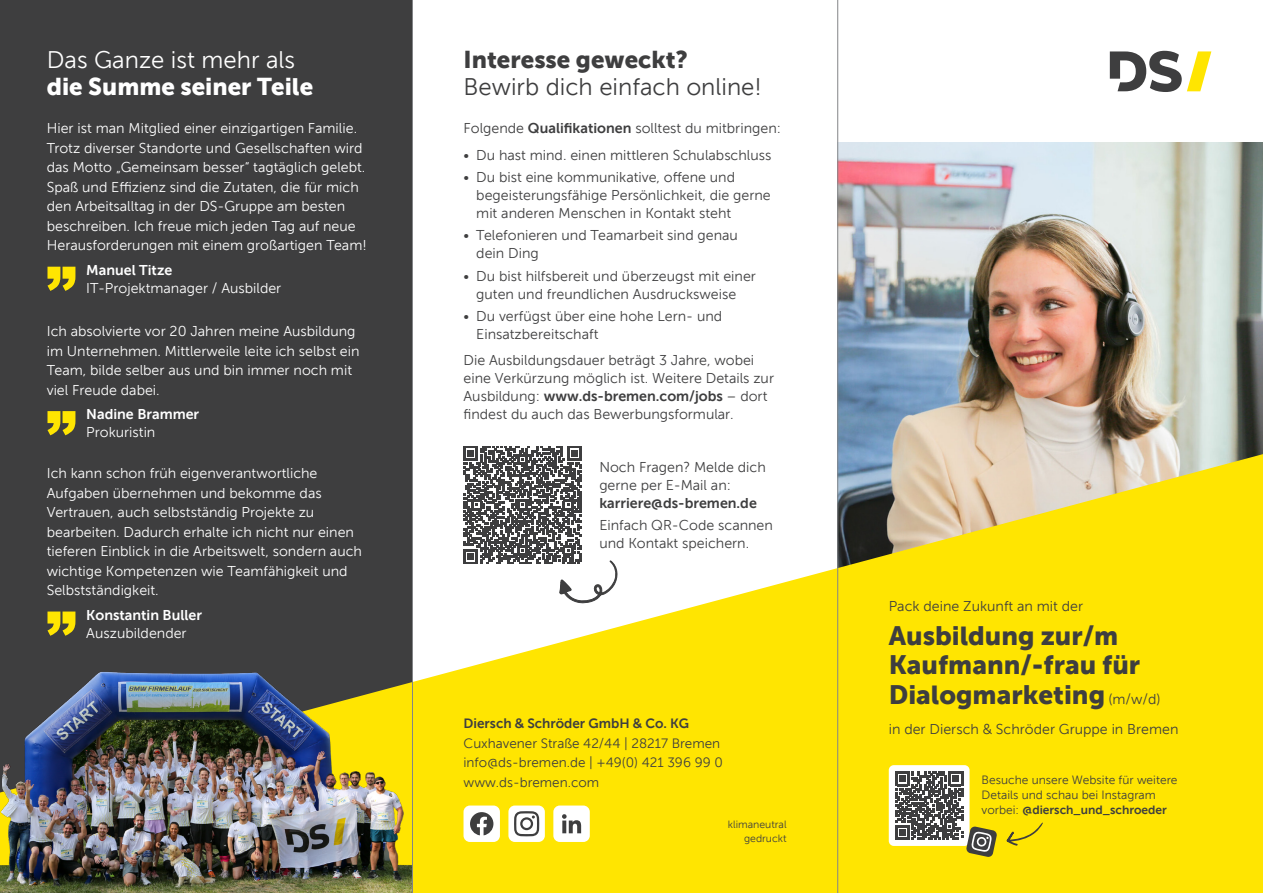
<style>
.page{position:relative;width:1263px;height:893px;background:#fff}
.page>*{position:absolute;margin:0;border:0;box-sizing:border-box;transform-origin:0 0}
.t1{font:26.25px/29.7px "Museo Sans 900";color:#3e3e3f}
.t2{font:24px/27px "Museo Sans 300";color:#3e3e3f}
.t3{font:24px/27px "Museo Sans 900";color:#fff}
.t4{font:14.25px/19.5px "Museo Sans 300";color:#fff}
.t5{font:14.25px/18px "Museo Sans 300";color:#3e3e3f}
.t6{font:14.25px/18px "Museo Sans 700";color:#fff}
.t7{font:13.5px/19.5px "Museo Sans 300";color:#3e3e3f}
.t8{font:12px/15px "Museo Sans 300";color:#3e3e3f}
.t9{font:10.5px/13.5px "Museo Sans 300";color:#3e3e3f;text-align:right}
.s1{font-family:"Museo Sans 300"}
.s2{font-family:"Museo Sans 700"}
.s3{font-family:"Museo Sans 900"}
.s4{font-family:"Museo Sansfor DS 700"}
.s5{font-family:"Museo Sans 300";font-size:14.25px}
.s6{font-family:"Museo Sansfor DS 300"}
</style>
<div class="page">
<div style="left:0;top:0;width:413px;height:893px;background:#3e3e3f"></div>
<img style="left:838px;top:143px;width:425px;height:311px">
<svg style="left:47px;top:454px;width:1216px;height:439px;fill:#ffe501"></svg>
<svg style="left:1110px;top:51px;width:101px;height:41px"></svg>
<div style="left:463px;top:805px;width:37px;height:37px;background:#fff;border-radius:6px"></div>
<div style="left:553px;top:805px;width:37px;height:37px;background:#fff;border-radius:6px"></div>
<div style="left:508px;top:805px;width:37px;height:37px;background:#fff;border-radius:6px"></div>
<svg style="left:514px;top:811px;width:25px;height:25px"></svg>
<svg style="left:48px;top:267px;width:27px;height:24px"></svg>
<svg style="left:48px;top:411px;width:27px;height:24px"></svg>
<svg style="left:48px;top:611px;width:27px;height:25px"></svg>
<img style="left:0;top:657px;width:412px;height:236px">
<div style="left:889px;top:765px;width:80px;height:81px;background:#fff;border-radius:5px"></div>
<svg style="left:1006px;top:822px;width:37px;height:24px"></svg>
<svg style="left:895px;top:772px;width:102px;height:85px"></svg>
<svg style="left:470px;top:812px;width:23px;height:23px"></svg>
<svg style="left:562px;top:814px;width:19px;height:19px"></svg>
<svg style="left:463px;top:446px;width:156px;height:163px"></svg>
<hr style="left:412px;top:0;width:1px;height:893px;background:#838588">
<hr style="left:837px;top:0;width:1px;height:893px;background:#838588">
<p class="t3" style="left:47px;top:46px;width:268px"><span class="s1">Das Ganze ist mehr als </span>die Summe seiner Teile</p>
<p class="t4" style="left:47px;top:119px;width:321px">Hier ist man Mitglied einer einzigartigen Familie.<br>Trotz diverser Standorte und Gesellschaften wird das Motto „Gemeinsam besser“ tagtäglich gelebt.<br>Spaß und Effizienz sind die Zutaten, die für mich den Arbeitsalltag in der DS-Gruppe am besten beschreiben. Ich freue mich jeden Tag auf neue Herausforderungen mit einem großartigen Team!</p>
<p class="t4" style="left:86px;top:261px;width:197px;line-height:18px"><span class="s2">Manuel Titze<br></span>IT-Projektmanager / Ausbilder</p>
<p class="t4" style="left:47px;top:322px;width:314px">Ich absolvierte vor 20 Jahren meine Ausbildung im Unternehmen. Mittlerweile leite ich selbst ein Team, bilde selber aus und bin immer noch mit viel Freude dabei.</p>
<p class="t6" style="left:86px;top:405px;width:114px">Nadine Brammer<br><span class="s1">Prokuristin</span></p>
<p class="t4" style="left:47px;top:464px;width:317px">Ich kann schon früh eigenverantwortliche Aufgaben übernehmen und bekomme das Vertrauen, auch selbstständig Projekte zu bearbeiten. Dadurch erhalte ich nicht nur einen tieferen Einblick in die Arbeitswelt, sondern auch wichtige Kompetenzen wie Teamfähigkeit und Selbstständigkeit.</p>
<p class="t6" style="left:86px;top:606px;width:117px">Konstantin Buller<br><span class="s1">Auszubildender</span></p>
<p class="t2" style="left:463px;top:47px;width:300px"><span class="s3">Interesse geweckt?<br></span>Bewirb dich einfach online!</p>
<p class="t5" style="left:463px;top:120px;width:319px">Folgende <span class="s2">Qualifikationen</span> solltest du mitbringen:</p>
<p class="t5" style="left:463px;top:146px;width:309px">• Du hast mind. einen mittleren Schulabschluss</p>
<p class="t5" style="left:476px;top:168px;width:296px;text-indent:-13px">• Du bist eine kommunikative, offene und begeisterungsfähige Persönlichkeit, die gerne mit anderen Menschen in Kontakt steht</p>
<p class="t5" style="left:476px;top:227px;width:263px;text-indent:-13px">• Telefonieren und Teamarbeit sind genau dein Ding</p>
<p class="t5" style="left:463px;top:267px;width:294px;text-align:center">• Du bist hilfsbereit und überzeugst mit einer guten und freundlichen Ausdrucksweise</p>
<p class="t5" style="left:476px;top:307px;width:248px;text-indent:-13px">• Du verfügst über eine hohe Lern- und<br>Einsatzbereitschaft</p>
<p class="t5" style="left:463px;top:352px;width:312px">Die Ausbildungsdauer beträgt 3 Jahre, wobei eine Verkürzung möglich ist. Weitere Details zur Ausbildung: <span class="s2">www.ds-bremen.com/jobs</span> – dort findest du auch das Bewerbungsformular.</p>
<p class="t5" style="left:599px;top:458px;width:168px">Noch Fragen? Melde dich gerne per E-Mail an: <span class="s2">karriere@ds-bremen.de</span></p>
<p class="t5" style="left:599px;top:516px;width:175px">Einfach QR-Code scannen und Kontakt speichern.</p>
<p class="t7" style="left:463px;top:714px;width:261px"><span class="s4">Diersch &amp; Schröder GmbH &amp; Co. KG<br></span>Cuxhavener Straße 42/44 | 28217 Bremen info@ds-bremen.de | +49(0) 421 396 99 0</p>
<p class="t7" style="left:463px;top:772px;width:137px">www.ds-bremen.com</p>
<p class="t9" style="left:728px;top:818px;width:60px">klimaneutral gedruckt</p>
<p class="t5" style="left:889px;top:597px;width:196px">Pack deine Zukunft an mit der</p>
<p class="t1" style="left:889px;top:621px;width:273px">Ausbildung zur/m<br>Kaufmann/-frau für<br>Dialogmarketing <span class="s5">(m/w/d)</span></p>
<p class="t5" style="left:889px;top:720px;width:291px">in der Diersch <span class="s6">&amp;</span> Schröder Gruppe in Bremen</p>
<p class="t8" style="left:981px;top:773px;width:197px">Besuche unsere Website für weitere<br>Details und schau bei Instagram vorbei: <span class="s2">@diersch_und_schroeder</span></p>
</div>
